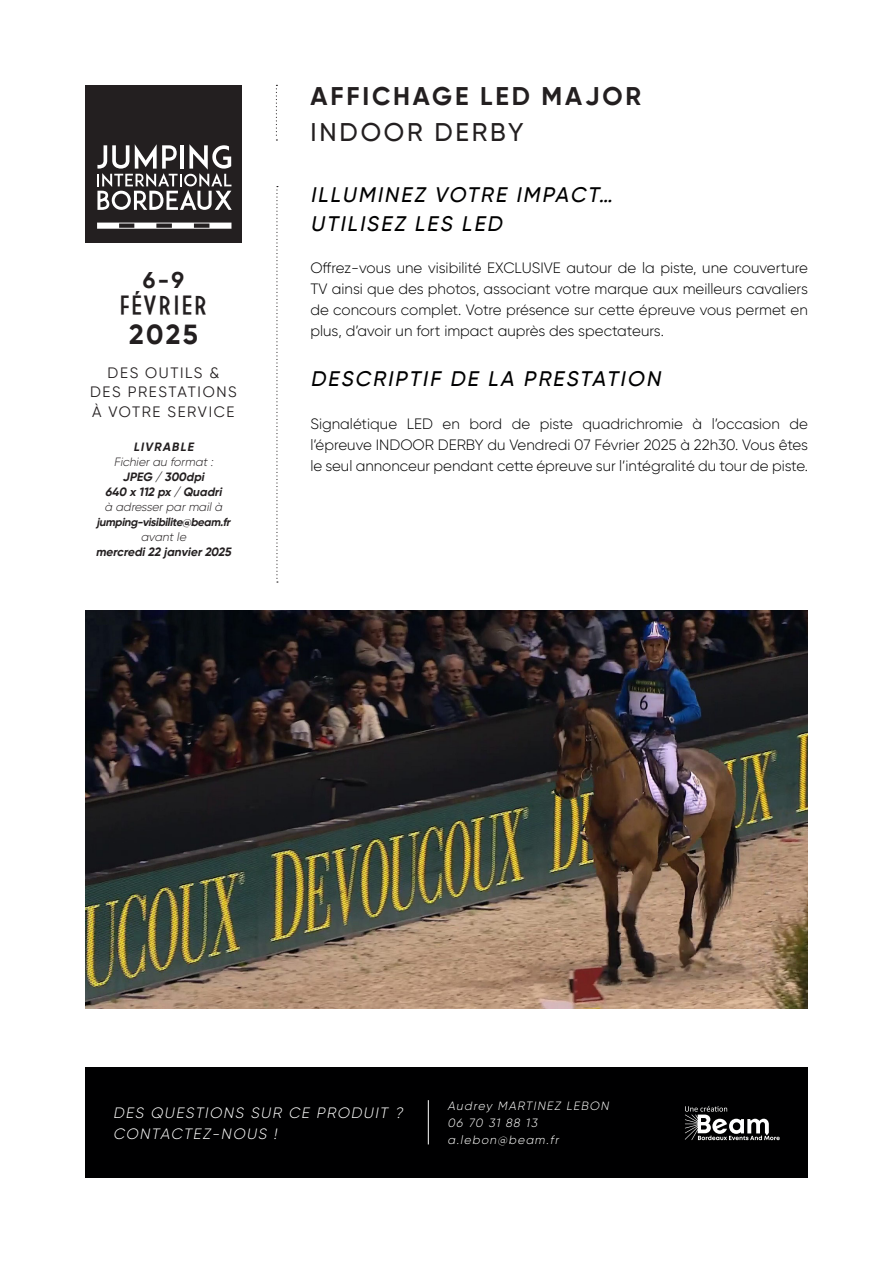
<style>
.page{position:relative;width:893px;height:1263px;background:#fff}
.page>*{position:absolute;margin:0;border:0;box-sizing:border-box;transform-origin:0 0}
.t1{font:700 27.6px "Gilroy";color:#231f20}
.t2{font:500 25.95px "Artographie";letter-spacing:.075em;color:#231f20}
.Intro{font:700 25.5px "Gilroy";letter-spacing:.11em;color:#231f20}
.Intro-2{font:500 25.5px "Gilroy";letter-spacing:.11em;color:#231f20}
.t3{font:700 22.8px "Gilroy";color:#231f20}
.inter{font:italic 500 21px "Gilroy";color:#000001}
.t4{font:300 15px/21px "Gilroy";color:#000001;text-align:justify}
.inter-2{font:italic 300 15px/21px "Gilroy";color:#fff}
.TITRE{font:15px "Gilroy";letter-spacing:.11em;color:#231f20}
.t5{font:italic 700 12px "Gilroy";color:#231f20}
.inter-3{font:italic 300 12px "Gilroy";color:#fff}
.t6{font:italic 300 12px "Gilroy";color:#231f20}
.t7{font:italic 700 11.4px "Gilroy";color:#231f20}
</style>
<div class="page">
<img style="left:85px;top:610px;width:723px;height:399px">
<svg style="left:276px;top:186px;width:2px;height:397px"></svg>
<svg style="left:276px;top:85px;width:1px;height:56px"></svg>
<div style="left:85px;top:85px;width:157px;height:157px;background:#231f20"></div>
<svg style="left:97px;top:223px;width:134px;height:6px"></svg>
<svg style="left:97px;top:144px;width:135px;height:66px"></svg>
<div style="left:85px;top:1067px;width:723px;height:111px;background:#000001"></div>
<hr style="left:428px;top:1100px;width:1px;height:44px;background:#fff">
<svg style="left:685px;top:1106px;width:95px;height:34px"></svg>
<p class="Intro" style="left:311px;top:80px;width:332px">AFFICHAGE LED MAJOR</p>
<p class="Intro-2" style="left:311px;top:116px;width:214px">INDOOR DERBY</p>
<p class="t3" style="left:143px;top:265px;width:43px">6-9</p>
<p class="t2" style="left:119px;top:291px;width:89px">FÉVRIER</p>
<p class="t1" style="left:129px;top:317px;width:70px">2025</p>
<p class="TITRE" style="left:108px;top:363px;width:113px">DES OUTILS &amp;</p>
<p class="TITRE" style="left:90px;top:383px;width:148px">DES PRESTATIONS</p>
<p class="TITRE" style="left:92px;top:402px;width:144px">À VOTRE SERVICE</p>
<p class="t5" style="left:133px;top:439px;width:64px">LIVRABLE</p>
<p class="t6" style="left:114px;top:454px;width:103px">Fichierau format:</p>
<p class="t5" style="left:123px;top:469px;width:86px">JPEG / 300dpi</p>
<p class="t5" style="left:105px;top:484px;width:121px">640 x 112 px / Quadri</p>
<p class="t6" style="left:105px;top:499px;width:122px">à adresserparmailà</p>
<p class="t7" style="left:97px;top:515px;width:138px">jumping-visibilite@beam.fr</p>
<p class="t6" style="left:141px;top:529px;width:49px">avantle</p>
<p class="t5" style="left:96px;top:544px;width:139px">mercredi22 janvier2025</p>
<p class="inter" style="left:310px;top:182px;width:308px">ILLUMINEZ VOTRE IMPACT…</p>
<p class="inter" style="left:310px;top:211px;width:198px">UTILISEZ LES LED</p>
<p class="t4" style="left:310px;top:257px;width:499px">Offrez-vous une visibilité EXCLUSIVE autour de la piste, une couverture TV ainsi que des photos, associant votre marque aux meilleurs cavaliers de concours complet. Votre présence sur cette épreuve vous permet en plus, d’avoir un fort impact auprès des spectateurs.</p>
<p class="inter" style="left:310px;top:366px;width:356px">DESCRIPTIF DE LA PRESTATION</p>
<p class="t4" style="left:310px;top:413px;width:499px">Signalétique LED en bord de piste quadrichromie à l’occasion de l’épreuve INDOOR DERBY du Vendredi 07 Février 2025 à 22h30. Vous êtes le seul annonceur pendant cette épreuve sur l’intégralité du tour de piste.</p>
<p class="inter-2" style="left:113px;top:1102px;width:294px">DES QUESTIONS SUR CE PRODUIT ?<br>CONTACTEZ-NOUS !</p>
<p class="inter-3" style="left:448px;top:1098px;width:165px">Audrey MARTINEZ LEBON</p>
<p class="inter-3" style="left:448px;top:1115px;width:94px">06 70 31 88 13</p>
<p class="inter-3" style="left:448px;top:1132px;width:115px">a.lebon@beam.fr</p>
</div>
